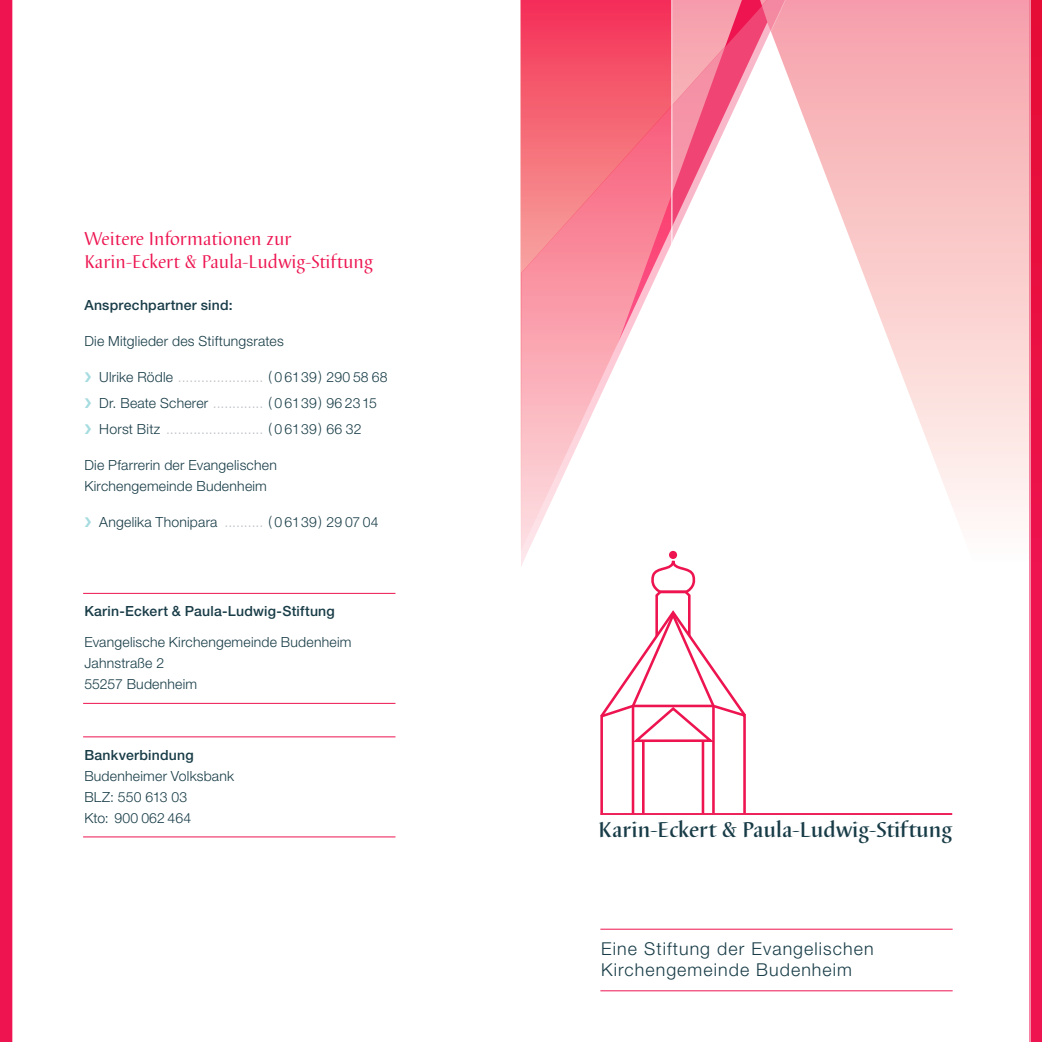
<style>
.page{position:relative;width:1042px;height:1042px;background:#fff}
.page>*{position:absolute;margin:0;border:0;box-sizing:border-box;transform-origin:0 0}
.t1{font:500 22.4px "Barbedor T";color:#183c47}
.Überschrift{font:19.25px/22.8px "Barbedor T";color:#ed1450}
.t2{font:300 17.85px/21.3px "Helvetica Neue";letter-spacing:.06em;color:#183c47}
.Copy{font:300 14px/21px "Helvetica Neue";letter-spacing:.015em;color:#183c47}
.Copy-2{font:500 14px "Helvetica Neue";letter-spacing:.015em;color:#183c47}
.Copy-3{font:300 14px "Helvetica Neue";letter-spacing:.015em;color:#bfc1c6}
.s1{color:#bfc1c6}
.s2{color:#183c47}
</style>
<div class="page">
<hr style="left:600px;top:928px;width:352px;height:1px;background:#ed1450">
<hr style="left:600px;top:990px;width:352px;height:1px;background:#ed1450">
<hr style="left:83px;top:593px;width:312px;height:1px;background:#ed1450">
<hr style="left:83px;top:703px;width:312px;height:1px;background:#ed1450">
<hr style="left:83px;top:736px;width:312px;height:1px;background:#ed1450">
<hr style="left:83px;top:836px;width:312px;height:1px;background:#ed1450">
<svg style="left:520px;top:22px;width:509px;height:494px"></svg>
<svg style="left:672px;top:0;width:132px;height:552px"></svg>
<svg style="left:521px;top:0;width:151px;height:566px"></svg>
<hr style="left:671px;top:0;width:1px;height:383px;background:#fff">
<svg style="left:1030px;top:0;width:12px;height:1042px;background:#ed3160"></svg>
<div style="left:0;top:0;width:12px;height:1042px;background:#ed1450"></div>
<svg style="left:598px;top:552px;width:148px;height:261px"></svg>
<div style="left:669px;top:551px;width:8px;height:8px;border:3px solid #ed1450;border-radius:50%"></div>
<hr style="left:600px;top:813px;width:352px;height:2px;background:#ed1450">
<p class="Überschrift" style="left:84px;top:228px;width:290px">Weitere Informationen zur<br>Karin-Eckert &amp; Paula-Ludwig-Stiftung</p>
<p class="Copy-2" style="left:84px;top:297px;width:150px">Ansprechpartner sind:</p>
<p class="Copy" style="left:84px;top:330px;width:201px">Die Mitglieder des Stiftungsrates</p>
<p class="Copy" style="left:99px;top:366px;width:290px">Ulrike Rödle <span class="s1">......................</span> ( 0 6139) 290 58 68</p>
<p class="Copy" style="left:99px;top:392px;width:279px">Dr. Beate Scherer <span class="s1">.............</span> ( 0 6139) 96 2315</p>
<p class="Copy-3" style="left:99px;top:420px;width:264px"><span class="s2">Horst Bitz</span> ......................... <span class="s2">( 0 6139) 66 32</span></p>
<p class="Copy" style="left:84px;top:454px;width:194px">Die Pfarrerin der Evangelischen<br>Kirchengemeinde Budenheim</p>
<p class="Copy" style="left:99px;top:511px;width:281px">Angelika Thonipara <span class="s1">..........</span> ( 0 6139) 29 07 04</p>
<p class="Copy-2" style="left:84px;top:603px;width:252px">Karin-Eckert &amp; Paula-Ludwig-Stiftung</p>
<p class="Copy" style="left:84px;top:631px;width:269px">Evangelische Kirchengemeinde Budenheim</p>
<p class="Copy" style="left:84px;top:652px;width:81px">Jahnstraße 2</p>
<p class="Copy" style="left:84px;top:673px;width:114px">55257 Budenheim</p>
<p class="Copy-2" style="left:84px;top:746px;width:111px">Bankverbindung</p>
<p class="Copy" style="left:84px;top:765px;width:151px">Budenheimer Volksbank</p>
<p class="Copy" style="left:84px;top:786px;width:105px">BLZ: 550 613 03</p>
<p class="Copy" style="left:84px;top:807px;width:109px">Kto: 900 062 464</p>
<p class="t1" style="left:598px;top:817px;width:355px">Karin-Eckert &amp; Paula-Ludwig-Stiftung</p>
<p class="t2" style="left:601px;top:937px;width:274px">Eine Stiftung der Evangelischen<br>Kirchengemeinde Budenheim</p>
</div>
